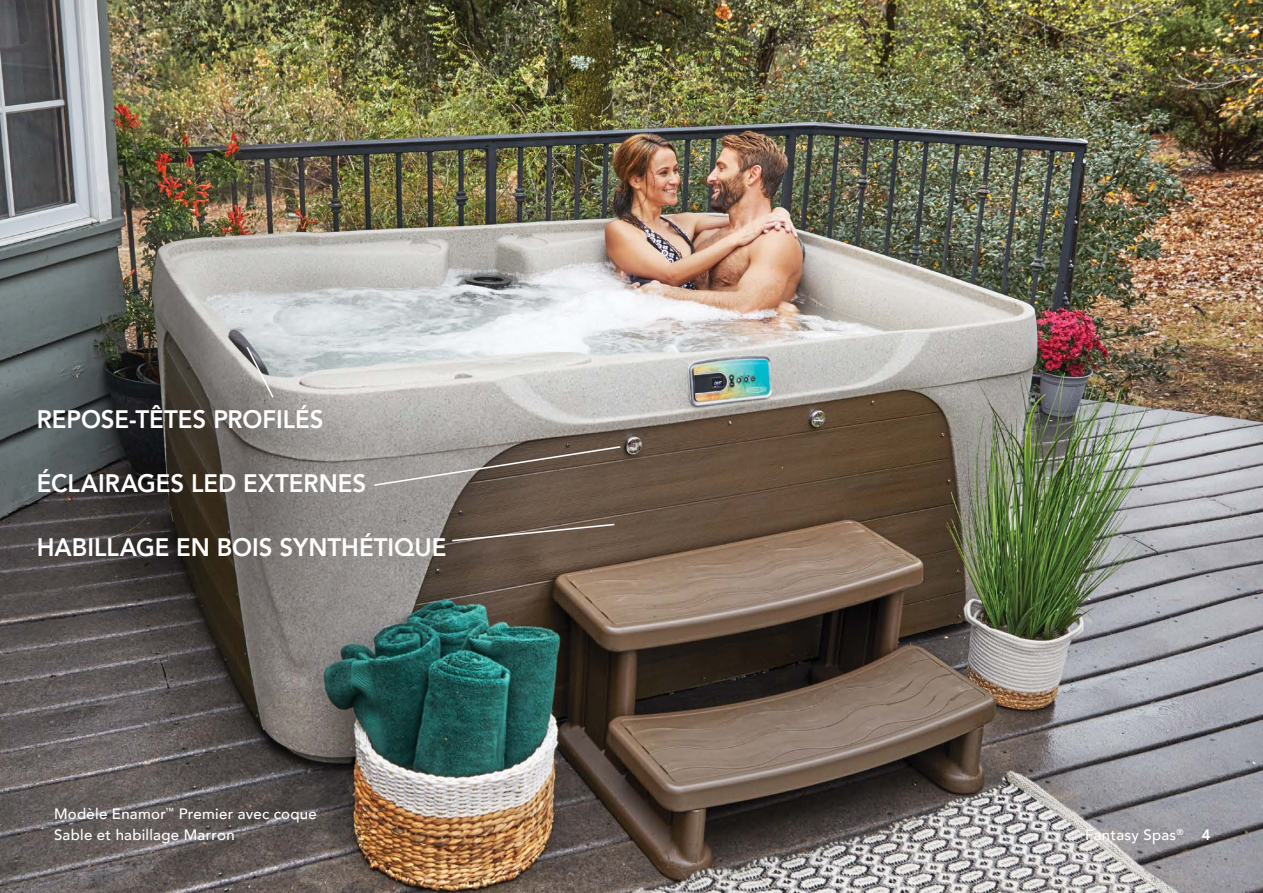
<style>
.page{position:relative;width:1263px;height:893px;background:#fff}
.page>*{position:absolute;margin:0;border:0;box-sizing:border-box;transform-origin:0 0}
.t1{font:800 25.2px "Avenir";color:#fff;scale:.95 1}
.t2{font:500 15px/21px "Avenir";letter-spacing:.02em;color:#fff}
.t3{font:800 15px "Avenir";color:#fff}
.t4{font:500 8.7px "Avenir";color:#fff}
</style>
<div class="page">
<img style="left:0;top:0;width:1263px;height:893px">
<svg style="left:245px;top:345px;width:30px;height:54px;background:#a7a7a6"></svg>
<svg style="left:373px;top:445px;width:249px;height:42px;background:#81776f"></svg>
<svg style="left:451px;top:523px;width:165px;height:19px;background:#716155"></svg>
<p class="t1" style="left:37px;top:400px;width:303px">REPOSE-TÊTES PROFILÉS</p>
<p class="t1" style="left:37px;top:464px;width:348px">ÉCLAIRAGES LED EXTERNES</p>
<p class="t1" style="left:37px;top:527px;width:433px">HABILLAGE EN BOIS SYNTHÉTIQUE</p>
<p class="t2" style="left:54px;top:802px;width:264px">Modèle Enamor<sup>™</sup> Premier avec coque<br>Sable et habillage Marron</p>
<p class="t4" style="left:1177px;top:824px;width:8px">®</p>
<p class="t2" style="left:1085px;top:823px;width:93px">Fantasy Spas</p>
<p class="t3" style="left:1202px;top:823px;width:10px">4</p>
</div>
